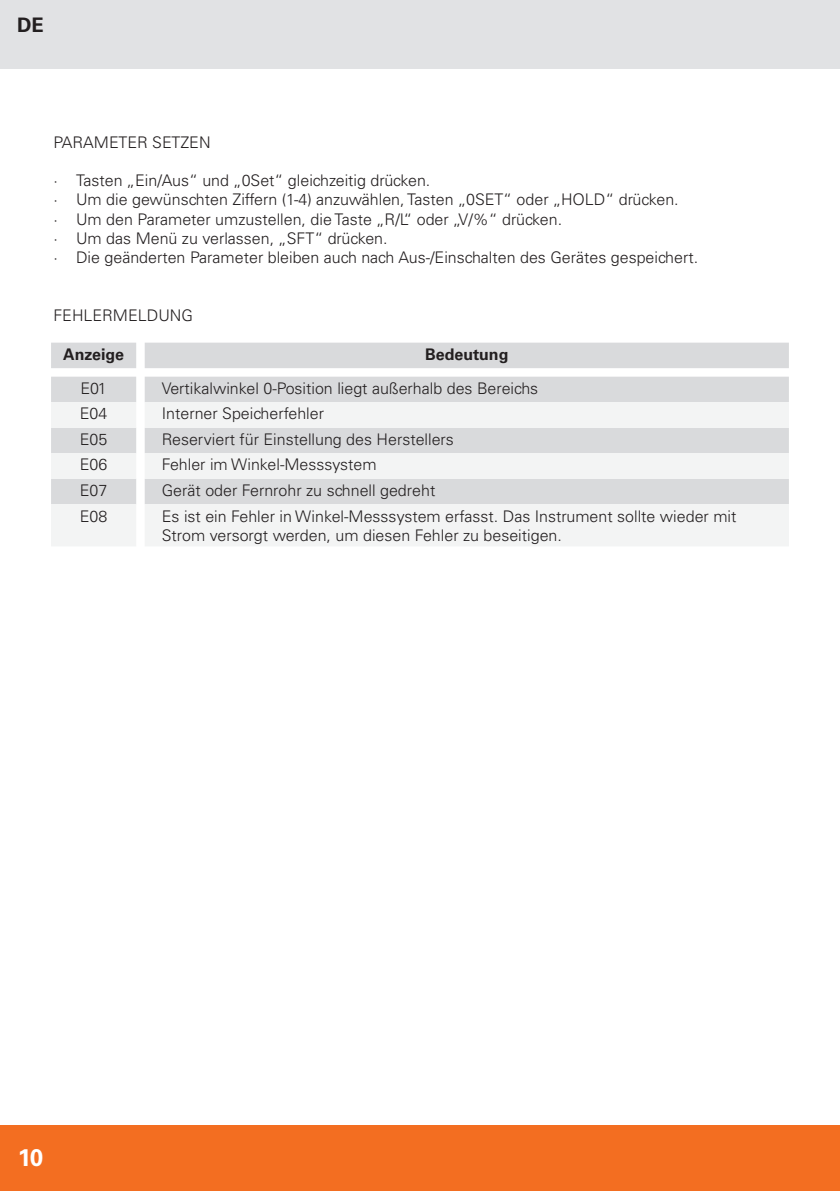
<style>
.page{position:relative;width:840px;height:1191px;background:#fff}
.page>*{position:absolute;margin:0;border:0;box-sizing:border-box;transform-origin:0 0}
.t1{font:700 24px "Univers LT Std";color:#fff}
.t2{font:700 20px "Univers LT Std";color:#231f20}
.t3{font:300 16px/19.2px "Univers LT Std";color:#231f20}
.t4{font:700 16px "Univers LT Std";color:#231f20}
</style>
<div class="page">
<div style="left:0;top:1125px;width:839px;height:66px;background:#f36e21"></div>
<div style="left:0;top:0;width:839px;height:68px;background:#e1e2e4"></div>
<svg style="left:51px;top:343px;width:737px;height:59px;fill:#d9dadc"></svg>
<svg style="left:51px;top:402px;width:737px;height:144px;fill:#f3f4f4"></svg>
<p class="t2" style="left:17px;top:13px;width:28px">DE</p>
<p class="t3" style="left:53px;top:132px;width:159px">PARAMETER SETZEN</p>
<p class="t3" style="left:53px;top:171px;width:646px">· Tasten „Ein/Aus“ und „0Set“ gleichzeitig drücken.<br>· Um die gewünschten Ziffern (1-4) anzuwählen, Tasten „0SET“ oder „HOLD“ drücken.<br>· Um den Parameter umzustellen, die Taste „R/L“ oder „V/%“ drücken.<br>· Um das Menü zu verlassen, „SFT“ drücken.<br>· Die geänderten Parameter bleiben auch nach Aus-/Einschalten des Gerätes gespeichert.</p>
<p class="t3" style="left:53px;top:305px;width:141px">FEHLERMELDUNG</p>
<p class="t4" style="left:63px;top:345px;width:62px">Anzeige</p>
<p class="t4" style="left:425px;top:345px;width:85px">Bedeutung</p>
<p class="t3" style="left:80px;top:379px;width:28px">E01</p>
<p class="t3" style="left:162px;top:379px;width:378px">Vertikalwinkel 0-Position liegt außerhalb des Bereichs</p>
<p class="t3" style="left:80px;top:404px;width:29px">E04</p>
<p class="t3" style="left:162px;top:404px;width:164px">Interner Speicherfehler</p>
<p class="t3" style="left:80px;top:430px;width:29px">E05</p>
<p class="t3" style="left:162px;top:430px;width:293px">Reserviert für Einstellung des Herstellers</p>
<p class="t3" style="left:80px;top:455px;width:29px">E06</p>
<p class="t3" style="left:162px;top:455px;width:216px">Fehler im Winkel-Messsystem</p>
<p class="t3" style="left:80px;top:481px;width:29px">E07</p>
<p class="t3" style="left:162px;top:481px;width:275px">Gerät oder Fernrohr zu schnell gedreht</p>
<p class="t3" style="left:80px;top:506px;width:29px">E08</p>
<p class="t3" style="left:162px;top:506px;width:576px">Es ist ein Fehler in Winkel-Messsystem erfasst. Das Instrument sollte wieder mit<br>Strom versorgt werden, um diesen Fehler zu beseitigen.</p>
<h1 class="t1" style="left:18px;top:1143px;width:27px">10</h1>
</div>
